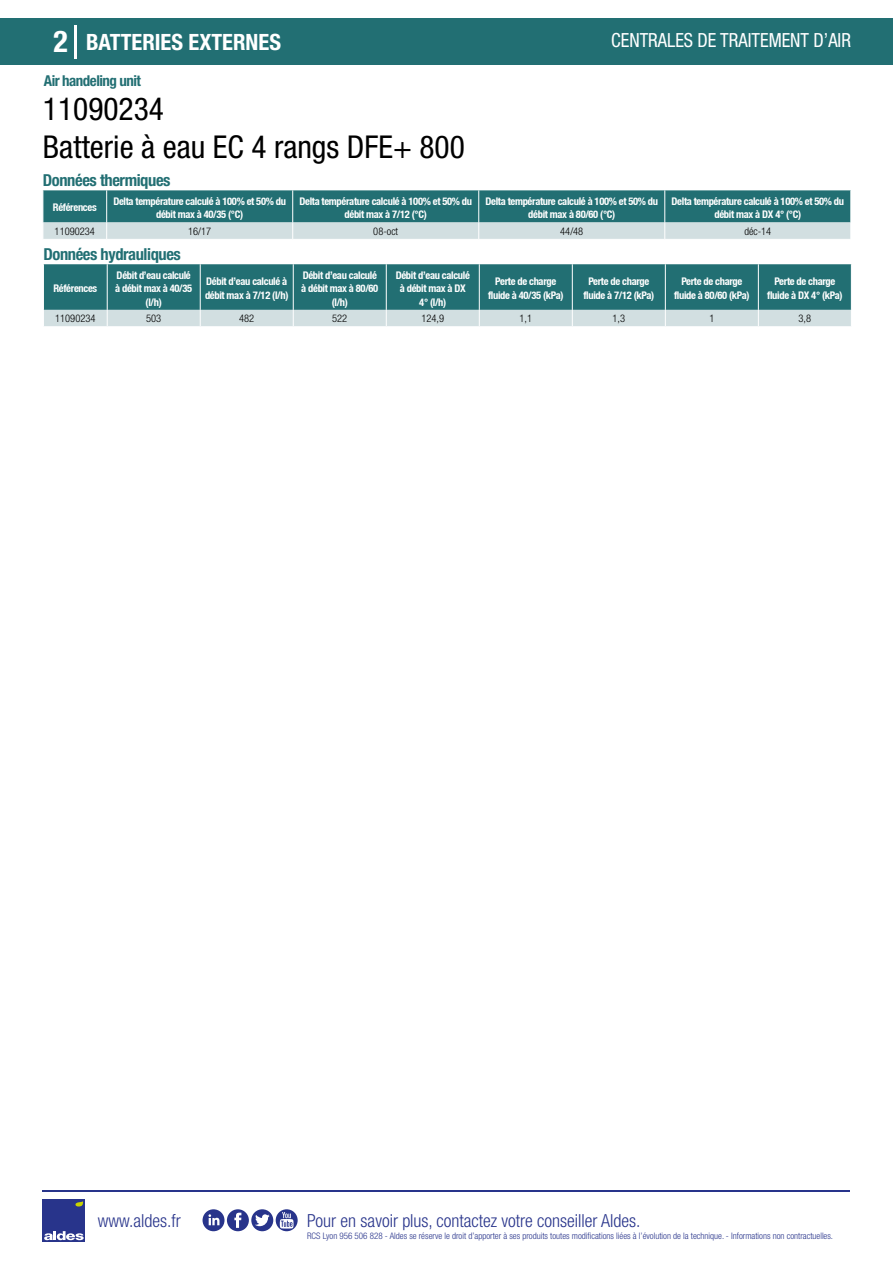
<style>
.page{position:relative;width:893px;height:1263px;background:#fff}
.page>*{position:absolute;margin:0;border:0;box-sizing:border-box;transform-origin:0 0}
.t1{font:condensed 31.5px/37.8px "Helvetica Neue LT Std";color:#000}
.t2{font:700 condensed 30px "Helvetica Neue LT Std";color:#fff}
.t3{font:700 condensed 22.5px "Helvetica Neue LT Std";color:#fff}
.t4{font:condensed 19.5px "Helvetica Neue LT Std";color:#fff;scale:.95 1}
.t5{font:300 condensed 18px "Helvetica Neue";color:#28348b}
.t6{font:700 condensed 16.5px "Helvetica Neue LT Std";letter-spacing:-.025em;color:#226f73}
.t7{font:700 condensed 15px "Helvetica Neue LT Std";letter-spacing:-.035em;color:#226f73}
.t8{font:700 condensed 10.5px/13.5px "Helvetica Neue";letter-spacing:-.03em;color:#fff;text-align:center}
.t9{font:300 condensed 10.5px "Helvetica Neue";color:#000}
.t10{font:300 condensed 9px "Helvetica Neue";color:#28348b}
</style>
<div class="page">
<div style="left:0;top:18px;width:893px;height:46px;background:#226f73"></div>
<hr style="left:74px;top:25px;width:2px;height:33px;background:#fff">
<div style="left:43px;top:1199px;width:42px;height:43px;background:#28348b"></div>
<svg style="left:44px;top:1231px;width:40px;height:9px"></svg>
<svg style="left:75px;top:1201px;width:8px;height:5px"></svg>
<hr style="left:43px;top:1190px;width:807px;height:1px;background:#28348b">
<svg style="left:203px;top:1209px;width:95px;height:22px"></svg>
<svg style="left:43px;top:190px;width:808px;height:49px;background:#61979a"></svg>
<svg style="left:43px;top:264px;width:809px;height:62px;background:#538e91"></svg>
<h2 class="t2" style="left:54px;top:24px;width:16px">2</h2>
<h3 class="t3" style="left:86px;top:28px;width:196px">BATTERIES EXTERNES</h3>
<h3 class="t4" style="left:611px;top:29px;width:254px">CENTRALES DE TRAITEMENT D’AIR</h3>
<h3 class="t7" style="left:44px;top:71px;width:99px">Air handeling unit</h3>
<h1 class="t1" style="left:43px;top:90px;width:423px">11090234<br>Batterie à eau EC 4 rangs DFE+ 800</h1>
<h3 class="t6" style="left:43px;top:170px;width:129px">Données thermiques</h3>
<p class="t8" style="left:53px;top:201px;width:45px">Références</p>
<p class="t8" style="left:113px;top:194px;width:174px">Delta température calculé à 100% et 50% du débit max à 40/35 (°C)</p>
<p class="t8" style="left:299px;top:194px;width:174px">Delta température calculé à 100% et 50% du débit max à 7/12 (°C)</p>
<p class="t8" style="left:485px;top:194px;width:174px">Delta température calculé à 100% et 50% du débit max à 80/60 (°C)</p>
<p class="t8" style="left:671px;top:194px;width:174px">Delta température calculé à 100% et 50% du débit max à DX 4° (°C)</p>
<p class="t9" style="left:55px;top:225px;width:42px">11090234</p>
<p class="t9" style="left:188px;top:225px;width:25px">16/17</p>
<p class="t9" style="left:373px;top:225px;width:26px">08-oct</p>
<p class="t9" style="left:560px;top:225px;width:25px">44/48</p>
<p class="t9" style="left:744px;top:225px;width:28px">déc-14</p>
<h3 class="t6" style="left:43px;top:244px;width:139px">Données hydrauliques</h3>
<p class="t8" style="left:53px;top:281px;width:45px">Références</p>
<p class="t8" style="left:115px;top:268px;width:79px">Débit d’eau calculé à débit max à 40/35 (l/h)</p>
<p class="t8" style="left:205px;top:275px;width:85px;text-align:left">Débit d’eau calculé à débit max à 7/12 (l/h)</p>
<p class="t8" style="left:301px;top:268px;width:79px">Débit d’eau calculé à débit max à 80/60 (l/h)</p>
<p class="t8" style="left:396px;top:268px;width:76px">Débit d’eau calculé à débit max à DX<br>4° (l/h)</p>
<p class="t8" style="left:488px;top:275px;width:77px">Perte de charge fluide à 40/35 (kPa)</p>
<p class="t8" style="left:583px;top:275px;width:72px">Perte de charge fluide à 7/12 (kPa)</p>
<p class="t8" style="left:674px;top:275px;width:77px">Perte de charge fluide à 80/60 (kPa)</p>
<p class="t8" style="left:767px;top:275px;width:77px">Perte de charge fluide à DX 4° (kPa)</p>
<p class="t9" style="left:55px;top:313px;width:42px">11090234</p>
<p class="t9" style="left:146px;top:313px;width:17px">503</p>
<p class="t9" style="left:239px;top:313px;width:17px">482</p>
<p class="t9" style="left:332px;top:313px;width:17px">522</p>
<p class="t9" style="left:421px;top:313px;width:24px">124,9</p>
<p class="t9" style="left:519px;top:313px;width:14px">1,1</p>
<p class="t9" style="left:612px;top:313px;width:14px">1,3</p>
<p class="t9" style="left:709px;top:313px;width:7px">1</p>
<p class="t9" style="left:799px;top:313px;width:14px">3,8</p>
<h3 class="t5" style="left:98px;top:1211px;width:84px">www.aldes.fr</h3>
<h3 class="t5" style="left:307px;top:1211px;width:335px">Pour en savoir plus, contactez votre conseiller Aldes.</h3>
<p class="t10" style="left:307px;top:1230px;width:528px">RCS Lyon 956 506 828 - Aldes se réserve le droit d’apporter à ses produits toutes modifications liées à l’évolution de la technique. - Informations non contractuelles.</p>
</div>
